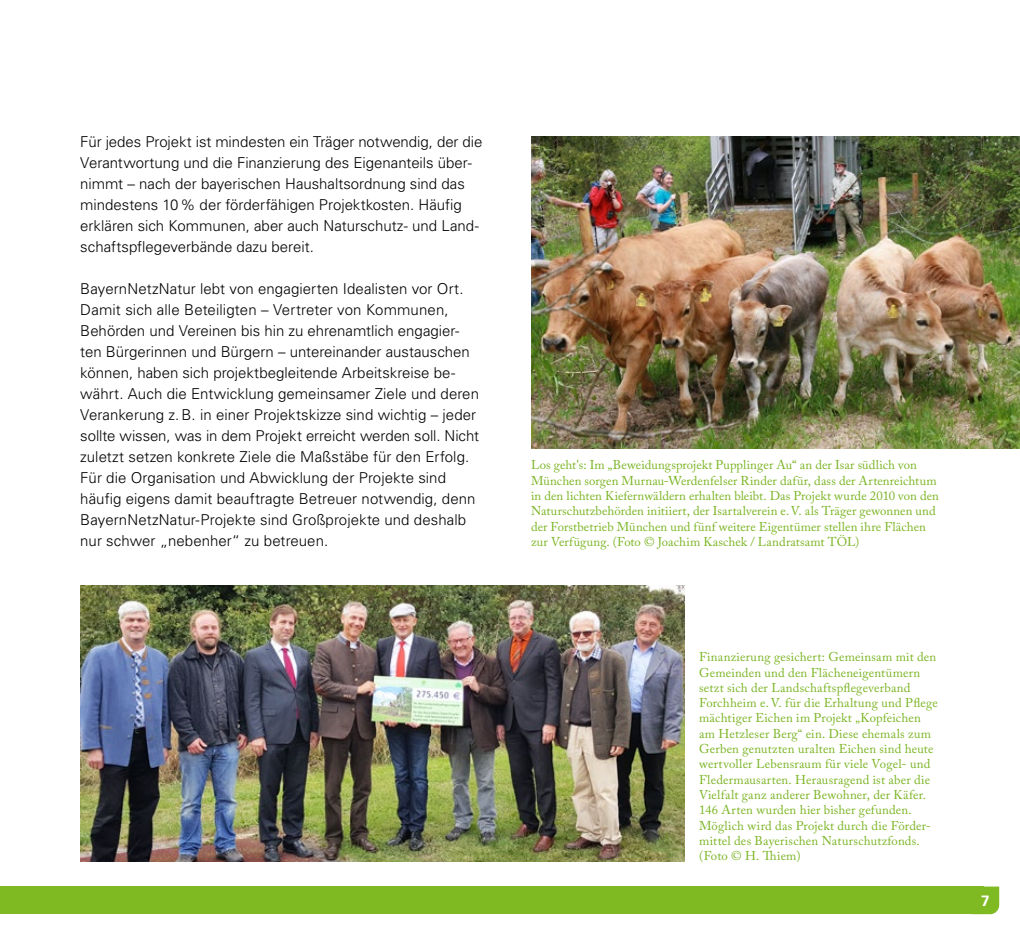
<style>
.page{position:relative;width:1020px;height:935px;background:#fff}
.page>*{position:absolute;margin:0;border:0;box-sizing:border-box;transform-origin:0 0}
.t1{font:300 15px/21px "Univers LT Std";color:#000}
.t2{font:700 15px "Univers LT Std";color:#fff}
.t3{font:12.75px/15.3px "Adobe Caslon Pro";letter-spacing:.015em;color:#7ab422}
</style>
<div class="page">
<img style="left:80px;top:585px;width:604px;height:276px">
<div style="left:0;top:886px;width:984px;height:28px;background:#7fba23"></div>
<svg style="left:984px;top:886px;width:15px;height:28px"></svg>
<img style="left:531px;top:137px;width:489px;height:312px">
<p class="t1" style="left:80px;top:131px;width:404px">Für jedes Projekt ist mindesten ein Träger notwendig, der die Verantwortung und die Finanzierung des Eigenanteils über&shy;nimmt – nach der bayerischen Haushaltsordnung sind das mindestens 10 % der förderfähigen Projektkosten. Häufig erklären sich Kommunen, aber auch Naturschutz- und Land&shy;schaftspflegeverbände dazu bereit.</p>
<p class="t1" style="left:80px;top:278px;width:400px">BayernNetzNatur lebt von engagierten Idealisten vor Ort.<br>Damit sich alle Beteiligten – Vertreter von Kommunen, Behörden und Vereinen bis hin zu ehrenamtlich engagier&shy;ten Bürgerinnen und Bürgern – untereinander austauschen können, haben sich projektbegleitende Arbeitskreise be&shy;währt. Auch die Entwicklung gemeinsamer Ziele und deren Verankerung z. B. in einer Projektskizze sind wichtig – jeder sollte wissen, was in dem Projekt erreicht werden soll. Nicht zuletzt setzen konkrete Ziele die Maßstäbe für den Erfolg.<br>Für die Organisation und Abwicklung der Projekte sind häufig eigens damit beauftragte Betreuer notwendig, denn BayernNetzNatur-Projekte sind Großprojekte und deshalb nur schwer „nebenher“ zu betreuen.</p>
<p class="t3" style="left:531px;top:457px;width:409px">Los geht's: Im „Beweidungsprojekt Pupplinger Au“ an der Isar südlich von München sorgen Murnau-Werdenfelser Rinder dafür, dass der Artenreichtum in den lichten Kiefernwäldern erhalten bleibt. Das Projekt wurde 2010 von den Naturschutzbehörden initiiert, der Isartalverein e. V. als Träger gewonnen und der Forstbetrieb München und fünf weitere Eigentümer stellen ihre Flächen zur Verfügung. (Foto © Joachim Kaschek / Landratsamt TÖL)</p>
<p class="t3" style="left:699px;top:649px;width:240px">Finanzierung gesichert: Gemeinsam mit den Gemeinden und den Flächeneigentümern setzt sich der Landschaftspflegeverband Forchheim e. V. für die Erhaltung und Pflege mächtiger Eichen im Projekt „Kopfeichen am Hetzleser Berg“ ein. Diese ehemals zum Gerben genutzten uralten Eichen sind heute wertvoller Lebensraum für viele Vogel- und Fledermausarten. Herausragend ist aber die Vielfalt ganz anderer Bewohner, der Käfer.<br>146 Arten wurden hier bisher gefunden.<br>Möglich wird das Projekt durch die Förder&shy;mittel des Bayerischen Naturschutzfonds. (Foto © H. Thiem)</p>
<p class="t2" style="left:981px;top:891px;width:10px">7</p>
</div>
